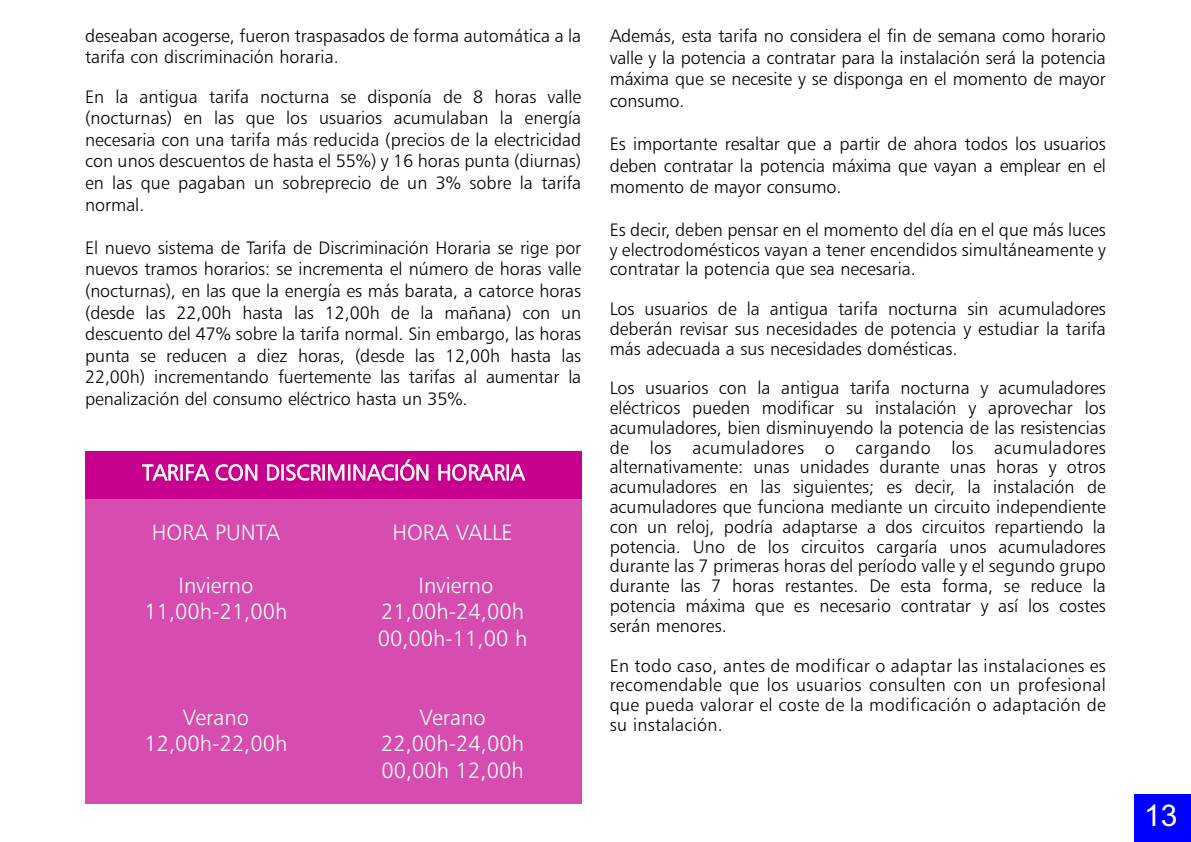
<style>
.page{position:relative;width:1191px;height:842px;background:#fff}
.page>*{position:absolute;margin:0;border:0;box-sizing:border-box;transform-origin:0 0}
.t1{font:30px "Arial";color:#fff}
.t2{font:22px/26.4px "Humanist 777 BT Light B";color:#fff;text-align:center}
.t3{font:18px/19.8px "Humanist 777 BT Light B";color:#000;text-align:justify}
</style>
<div class="page">
<div style="left:1134px;top:794px;width:57px;height:48px;background:#00f"></div>
<div style="left:85px;top:452px;width:496px;height:48px;background:#c7008d"></div>
<div style="left:85px;top:499px;width:496px;height:304px;background:#d74daf"></div>
<p class="t3" style="left:85px;top:25px;width:498px;line-height:21px">deseaban acogerse, fueron traspasados de forma automática a la tarifa con discriminación horaria.</p>
<p class="t3" style="left:85px;top:86px;width:498px;line-height:21.6px">En la antigua tarifa nocturna se disponía de 8 horas valle (nocturnas) en las que los usuarios acumulaban la energía necesaria con una tarifa más reducida (precios de la electricidad con unos descuentos de hasta el 55%) y 16 horas punta (diurnas) en las que pagaban un sobreprecio de un 3% sobre la tarifa normal.</p>
<p class="t3" style="left:85px;top:237px;width:498px;line-height:21.6px">El nuevo sistema de Tarifa de Discriminación Horaria se rige por nuevos tramos horarios: se incrementa el número de horas valle (nocturnas), en las que la energía es más barata, a catorce horas (desde las 22,00h hasta las 12,00h de la mañana) con un descuento del 47% sobre la tarifa normal. Sin embargo, las horas punta se reducen a diez horas, (desde las 12,00h hasta las 22,00h) incrementando fuertemente las tarifas al aumentar la penalización del consumo eléctrico hasta un 35%.</p>
<p class="t2" style="left:142px;top:459px;width:384px">TARIFA CON DISCRIMINACIÓN HORARIA</p>
<p class="t2" style="left:152px;top:519px;width:130px">HORA PUNTA</p>
<p class="t2" style="left:144px;top:572px;width:144px">Invierno<br>11,00h-21,00h</p>
<p class="t2" style="left:144px;top:704px;width:144px">Verano<br>12,00h-22,00h</p>
<p class="t2" style="left:392px;top:519px;width:122px">HORA VALLE</p>
<p class="t2" style="left:378px;top:572px;width:151px">Invierno<br>21,00h-24,00h<br>00,00h-11,00 h</p>
<p class="t2" style="left:381px;top:704px;width:144px">Verano<br>22,00h-24,00h<br>00,00h 12,00h</p>
<p class="t3" style="left:609px;top:25px;width:498px;line-height:21.6px">Además, esta tarifa no considera el fin de semana como horario valle y la potencia a contratar para la instalación será la potencia máxima que se necesite y se disponga en el momento de mayor consumo.</p>
<p class="t3" style="left:609px;top:133px;width:498px;line-height:21.6px">Es importante resaltar que a partir de ahora todos los usuarios deben contratar la potencia máxima que vayan a emplear en el momento de mayor consumo.</p>
<p class="t3" style="left:609px;top:220px;width:498px">Es decir, deben pensar en el momento del día en el que más luces y electrodomésticos vayan a tener encendidos simultáneamente y contratar la potencia que sea necesaria.</p>
<p class="t3" style="left:609px;top:299px;width:498px">Los usuarios de la antigua tarifa nocturna sin acumuladores deberán revisar sus necesidades de potencia y estudiar la tarifa más adecuada a sus necesidades domésticas.</p>
<p class="t3" style="left:609px;top:378px;width:498px">Los usuarios con la antigua tarifa nocturna y acumuladores eléctricos pueden modificar su instalación y aprovechar los acumuladores, bien disminuyendo la potencia de las resistencias de los acumuladores o cargando los acumuladores alternativamente: unas unidades durante unas horas y otros acumuladores en las siguientes; es decir, la instalación de acumuladores que funciona mediante un circuito independiente con un reloj, podría adaptarse a dos circuitos repartiendo la potencia. Uno de los circuitos cargaría unos acumuladores durante las 7 primeras horas del período valle y el segundo grupo durante las 7 horas restantes. De esta forma, se reduce la potencia máxima que es necesario contratar y así los costes serán menores.</p>
<p class="t3" style="left:609px;top:655px;width:498px">En todo caso, antes de modificar o adaptar las instalaciones es recomendable que los usuarios consulten con un profesional que pueda valorar el coste de la modificación o adaptación de su instalación.</p>
<h1 class="t1" style="left:1144px;top:798px;width:35px">13</h1>
</div>
